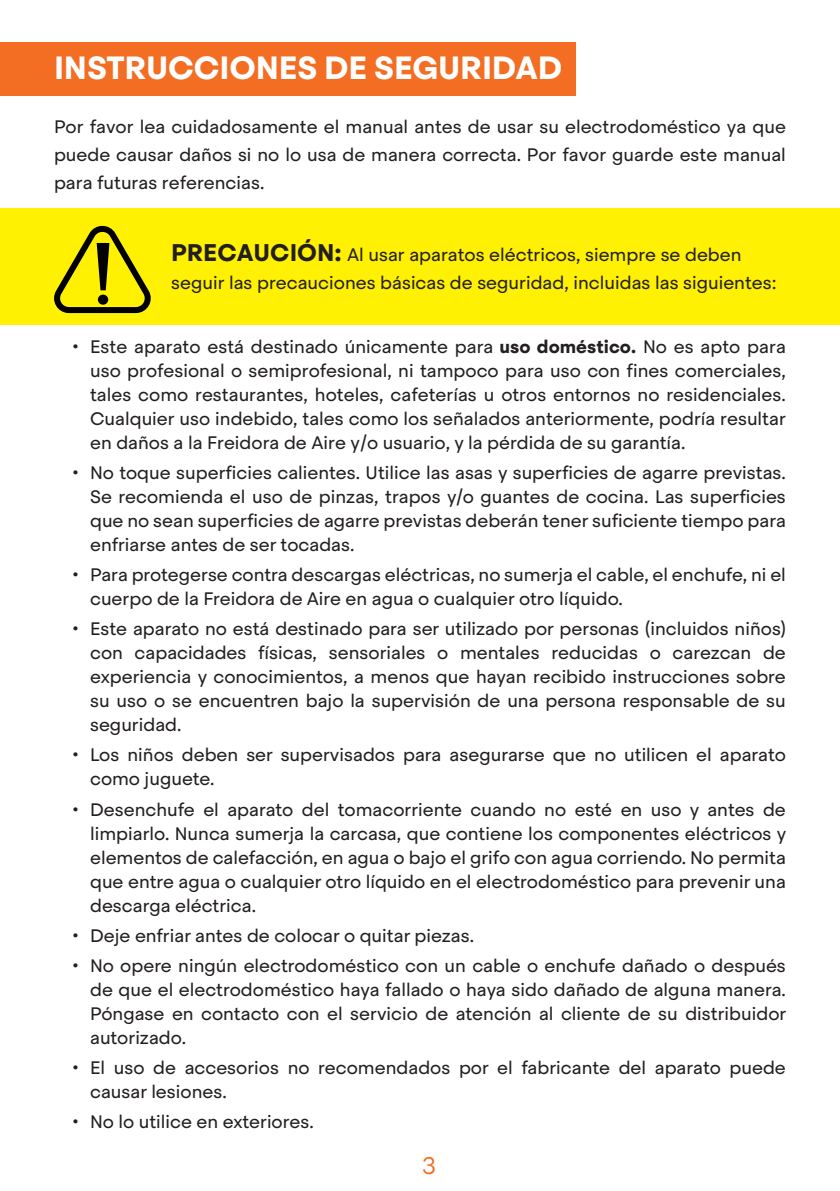
<style>
.page{position:relative;width:840px;height:1191px;background:#fff}
.page>*{position:absolute;margin:0;border:0;box-sizing:border-box;transform-origin:0 0}
.t1{font:700 32px "Steradian";letter-spacing:-.005em;color:#fff}
.t2{font:300 24px "Steradian";color:#f36e23}
.t3{font:18px/24px "Steradian";color:#231f20;text-align:justify}
.s1{font-weight:700;font-size:24px}
.s2{font-weight:700}
</style>
<div class="page">
<div style="left:0;top:208px;width:839px;height:117px;background:#fff101"></div>
<svg style="left:54px;top:227px;width:97px;height:87px"></svg>
<div style="left:98px;top:295px;width:10px;height:10px;background:#000002;border-radius:50%"></div>
<div style="left:0;top:43px;width:574px;height:53px;background:#f36e23"></div>
<p class="t1" style="left:54px;top:48px;width:509px">INSTRUCCIONES DE SEGURIDAD</p>
<p class="t3" style="left:54px;top:113px;width:733px;line-height:28px">Por favor lea cuidadosamente el manual antes de usar su electrodoméstico ya que puede causar daños si no lo usa de manera correcta. Por favor guarde este manual para futuras referencias.</p>
<p class="t3" style="left:171px;top:240px;width:606px;line-height:28px"><span class="s1">PRECAUCIÓN:</span> Al usar aparatos eléctricos, siempre se deben seguir las precauciones básicas de seguridad, incluidas las siguientes:</p>
<p class="t3" style="left:90px;top:334px;width:697px;text-indent:-18px">• Este aparato está destinado únicamente para <span class="s2">uso doméstico.</span> No es apto para uso profesional o semiprofesional, ni tampoco para uso con fines comerciales, tales como restaurantes, hoteles, cafeterías u otros entornos no residenciales.<br>Cualquier uso indebido, tales como los señalados anteriormente, podría resultar en daños a la Freidora de Aire y/o usuario, y la pérdida de su garantía.</p>
<p class="t3" style="left:90px;top:461px;width:697px;text-indent:-18px">• No toque superficies calientes. Utilice las asas y superficies de agarre previstas.<br>Se recomienda el uso de pinzas, trapos y/o guantes de cocina. Las superficies que no sean superficies de agarre previstas deberán tener suficiente tiempo para enfriarse antes de ser tocadas.</p>
<p class="t3" style="left:90px;top:563px;width:697px;text-indent:-18px">• Para protegerse contra descargas eléctricas, no sumerja el cable, el enchufe, ni el cuerpo de la Freidora de Aire en agua o cualquier otro líquido.</p>
<p class="t3" style="left:90px;top:617px;width:697px;text-indent:-18px">• Este aparato no está destinado para ser utilizado por personas (incluidos niños) con capacidades físicas, sensoriales o mentales reducidas o carezcan de experiencia y conocimientos, a menos que hayan recibido instrucciones sobre su uso o se encuentren bajo la supervisión de una persona responsable de su seguridad.</p>
<p class="t3" style="left:90px;top:743px;width:697px;text-indent:-18px">• Los niños deben ser supervisados para asegurarse que no utilicen el aparato como juguete.</p>
<p class="t3" style="left:90px;top:797px;width:697px;text-indent:-18px">• Desenchufe el aparato del tomacorriente cuando no esté en uso y antes de limpiarlo. Nunca sumerja la carcasa, que contiene los componentes eléctricos y elementos de calefacción, en agua o bajo el grifo con agua corriendo. No permita que entre agua o cualquier otro líquido en el electrodoméstico para prevenir una descarga eléctrica.</p>
<p class="t3" style="left:72px;top:923px;width:403px">• Deje enfriar antes de colocar o quitar piezas.</p>
<p class="t3" style="left:90px;top:953px;width:697px;text-indent:-18px">• No opere ningún electrodoméstico con un cable o enchufe dañado o después de que el electrodoméstico haya fallado o haya sido dañado de alguna manera.<br>Póngase en contacto con el servicio de atención al cliente de su distribuidor autorizado.</p>
<p class="t3" style="left:90px;top:1055px;width:697px;text-indent:-18px">• El uso de accesorios no recomendados por el fabricante del aparato puede causar lesiones.</p>
<p class="t3" style="left:72px;top:1110px;width:243px">• No lo utilice en exteriores.</p>
<h2 class="t2" style="left:422px;top:1151px;width:15px">3</h2>
</div>
